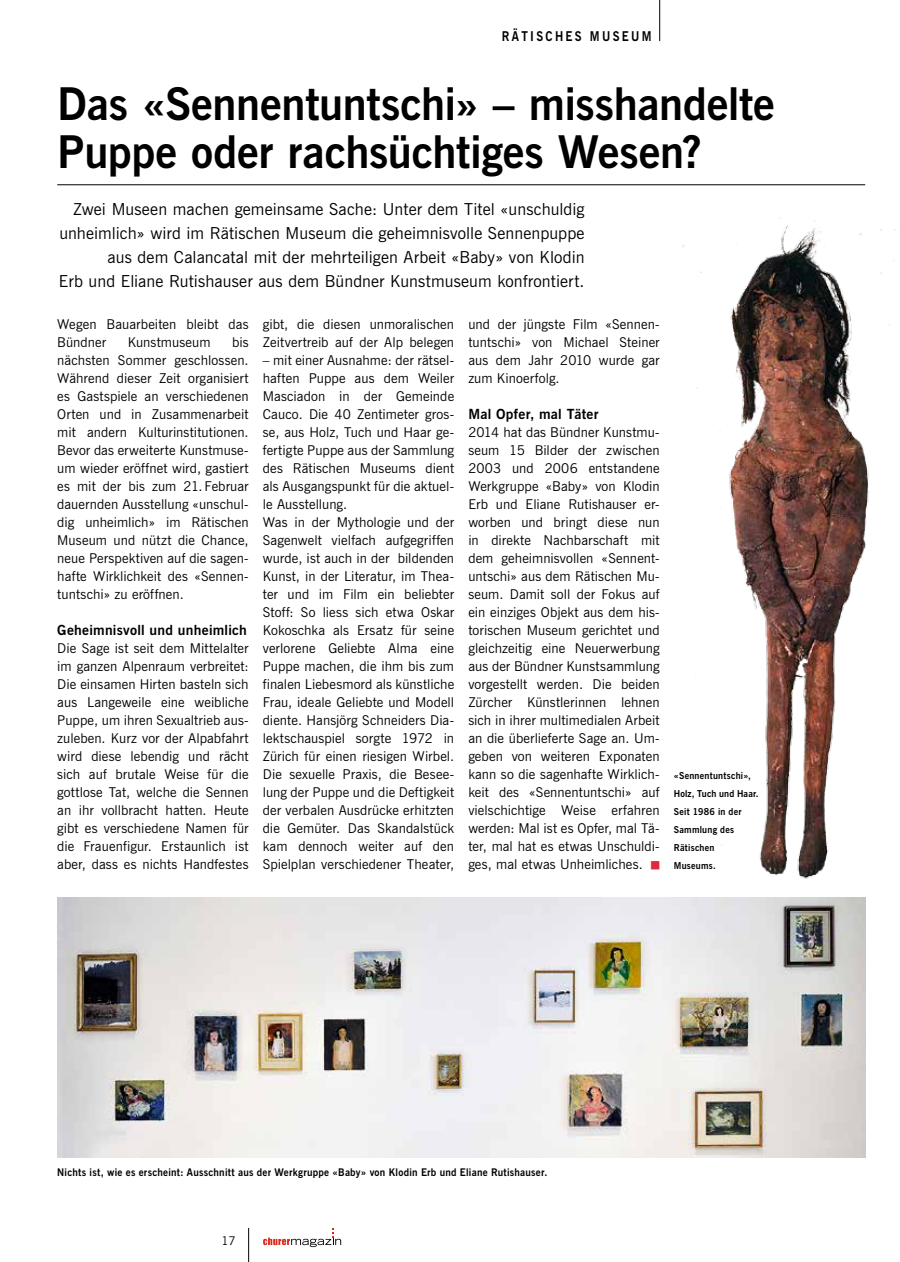
<style>
.page{position:relative;width:900px;height:1262px;background:#fff}
.page>*{position:absolute;margin:0;border:0;box-sizing:border-box;transform-origin:0 0}
.t1{font:700 45px/48px "News Gothic BT";letter-spacing:-.005em;color:#000}
.t2{font:16.5px/24px "News Gothic BT";letter-spacing:.005em;color:#000;text-align:right}
.t3{font:700 13.95px "News Gothic BT";letter-spacing:.02em;color:#000}
.t4{font:13.5px/18px "News Gothic BT";letter-spacing:.005em;color:#000;text-align:justify}
.t5{font:700 13.5px "News Gothic BT";letter-spacing:.2em;color:#000;scale:.86 1}
.t6{font:12px "News Gothic BT";color:#000}
.t7{font:700 10.5px "News Gothic BT";letter-spacing:.025em;color:#000;scale:.95 1}
.t8{font:700 9.45px/18px "News Gothic BT";letter-spacing:.025em;color:#000;scale:.95 1}
.s1{color:#e12842}
</style>
<div class="page">
<hr style="left:248px;top:1227px;width:1px;height:34px;background:#000">
<svg style="left:263px;top:1228px;width:78px;height:18px"></svg>
<hr style="left:659px;top:0;width:1px;height:41px;background:#000">
<hr style="left:57px;top:184px;width:808px;height:1px;background:#000">
<img style="left:682px;top:217px;width:213px;height:662px">
<img style="left:57px;top:897px;width:808px;height:260px">
<p class="t5" style="left:502px;top:28px;width:175px">RÄTISCHES MUSEUM</p>
<h1 class="t1" style="left:57px;top:79px;width:719px">Das «Sennentuntschi» – misshandelte<br>Puppe oder rachsüchtiges Wesen?</h1>
<p class="t2" style="left:59px;top:197px;width:527px">Zwei Museen machen gemeinsame Sache: Unter dem Titel «unschuldig unheimlich» wird im Rätischen Museum die geheimnisvolle Sennenpuppe aus dem Calancatal mit der mehrteiligen Arbeit «Baby» von Klodin<br>Erb und Eliane Rutishauser aus dem Bündner Kunstmuseum konfrontiert.</p>
<p class="t4" style="left:57px;top:315px;width:193px">Wegen Bauarbeiten bleibt das<br>Bündner</p>
<p class="t4" style="left:57px;top:333px;width:193px;text-indent:175px">bis nächsten Sommer geschlossen.<br>Während dieser Zeit organisiert es Gastspiele an verschiedenen Orten und in Zusammenarbeit mit andern Kulturinstitutionen.<br>Bevor das erweiterte Kunstmuse&shy;um wieder eröffnet wird, gastiert es mit der bis zum 21. Februar dauernden Ausstellung «unschul&shy;dig unheimlich» im Rätischen Museum und nützt die Chance, neue Perspektiven auf die sagen&shy;hafte Wirklichkeit des «Sennen&shy;tuntschi» zu eröffnen.</p>
<p class="t3" style="left:57px;top:622px;width:191px">Geheimnisvoll und unheimlich</p>
<p class="t4" style="left:57px;top:639px;width:193px">Die Sage ist seit dem Mittelalter im ganzen Alpenraum verbreitet:<br>Die einsamen Hirten basteln sich aus Langeweile eine weibliche Puppe, um ihren Sexualtrieb aus&shy;zuleben. Kurz vor der Alpabfahrt wird diese lebendig und rächt sich auf brutale Weise für die gottlose Tat, welche die Sennen an ihr vollbracht hatten. Heute gibt es verschiedene Namen für die Frauenfigur. Erstaunlich ist aber, dass es nichts Handfestes</p>
<p class="t4" style="left:128px;top:333px;width:84px">Kunstmuseum</p>
<p class="t4" style="left:263px;top:315px;width:193px">gibt, die diesen unmoralischen<br>Zeitvertreib auf der Alp belegen</p>
<p class="t4" style="left:263px;top:351px;width:193px;text-align:left">– mit einer Ausnahme: der rätsel&shy;haften Puppe aus dem Weiler<br>Masciadon in der Gemeinde<br>Cauco. Die 40 Zentimeter gros&shy;se, aus Holz, Tuch und Haar ge&shy;fertigte Puppe aus der Sammlung des Rätischen Museums dient als Ausgangspunkt für die aktuel&shy;le Ausstellung.<br>Was in der Mythologie und der<br>Sagenwelt vielfach aufgegriffen wurde, ist auch in der bildenden<br>Kunst, in der Literatur, im Thea&shy;ter und im Film ein beliebter<br>Stoff: So liess sich etwa Oskar<br>Kokoschka als Ersatz für seine verlorene Geliebte Alma eine<br>Puppe machen, die ihm bis zum finalen Liebesmord als künstliche<br>Frau, ideale Geliebte und Modell diente. Hansjörg Schneiders Dia&shy;lektschauspiel sorgte 1972 in<br>Zürich für einen riesigen Wirbel.<br>Die sexuelle Praxis, die Besee&shy;lung der Puppe und die Deftigkeit der verbalen Ausdrücke erhitzten die Gemüter. Das Skandalstück kam dennoch weiter auf den<br>Spielplan verschiedener Theater,</p>
<p class="t4" style="left:468px;top:315px;width:193px">und der jüngste Film «Sennen&shy;tuntschi» von Michael Steiner aus dem Jahr 2010 wurde gar zum Kinoerfolg.</p>
<p class="t3" style="left:468px;top:406px;width:132px">Mal Opfer, mal Täter</p>
<p class="t4" style="left:468px;top:423px;width:193px">2014 hat das Bündner Kunstmu&shy;seum 15 Bilder der zwischen 2003 und 2006 entstandene Werkgruppe «Baby» von Klodin Erb und Eliane Rutishauser er&shy;worben und bringt diese nun in direkte Nachbarschaft mit dem geheimnisvollen «Sennent&shy;untschi» aus dem Rätischen Mu&shy;seum. Damit soll der Fokus auf ein einziges Objekt aus dem his&shy;torischen Museum gerichtet und gleichzeitig eine Neuerwerbung aus der Bündner Kunstsammlung vorgestellt werden. Die beiden Zürcher Künstlerinnen lehnen sich in ihrer multimedialen Arbeit an die überlieferte Sage an. Um&shy;geben von weiteren Exponaten kann so die sagenhafte Wirklich&shy;keit des «Sennentuntschi» auf vielschichtige Weise erfahren werden: Mal ist es Opfer, mal Tä&shy;ter, mal hat es etwas Unschuldi&shy;ges, mal etwas Unheimliches. <span class="s1">■</span></p>
<p class="t8" style="left:674px;top:767px;width:91px">«Sennentuntschi»,<br>Holz, Tuch und Haar.<br>Seit 1986 in der<br>Sammlung des<br>Rätischen<br>Museums.</p>
<p class="t7" style="left:57px;top:1165px;width:517px">Nichts ist, wie es erscheint: Ausschnitt aus der Werkgruppe «Baby» von Klodin Erb und Eliane Rutishauser.</p>
<p class="t6" style="left:221px;top:1233px;width:16px">17</p>
</div>
